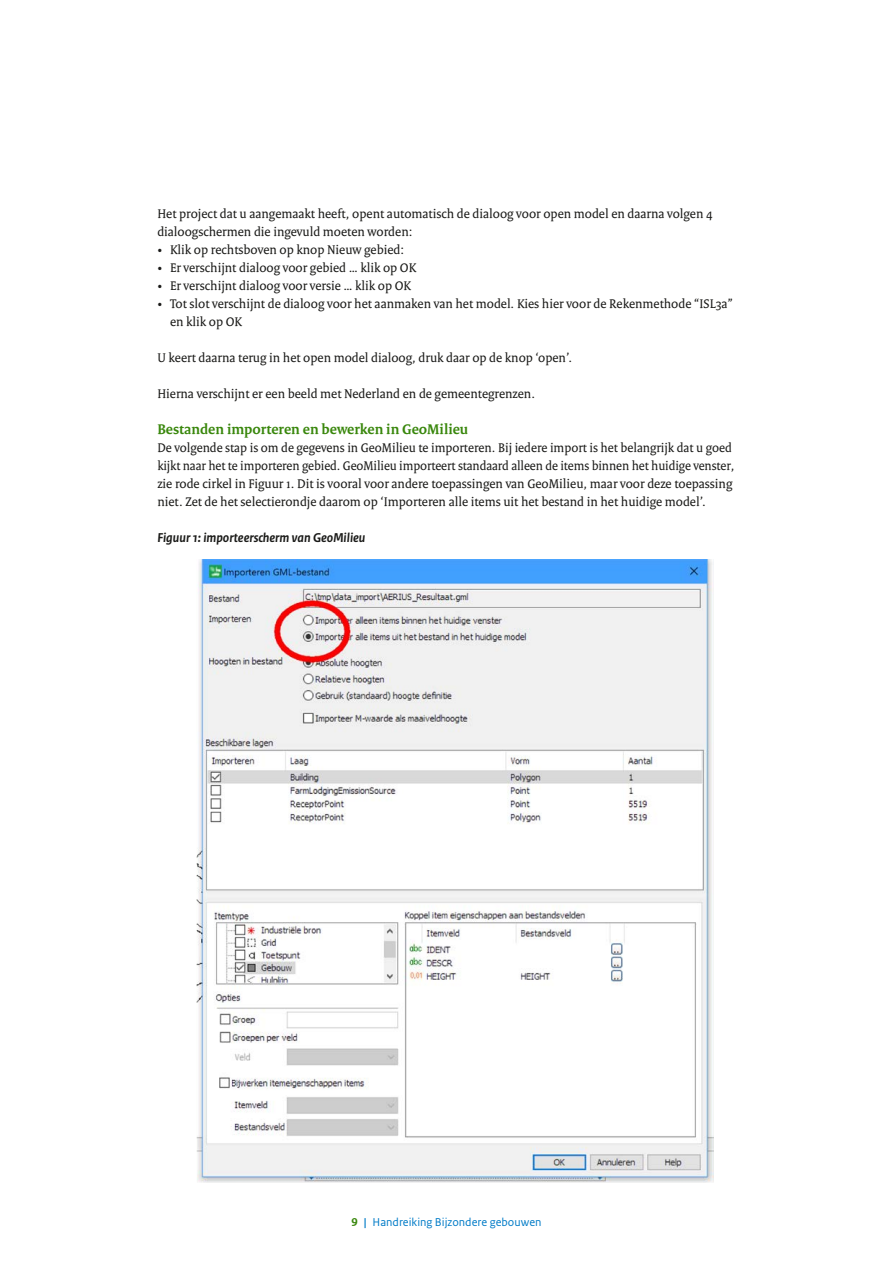
<style>
.page{position:relative;width:893px;height:1263px;background:#fff}
.page>*{position:absolute;margin:0;border:0;box-sizing:border-box;transform-origin:0 0}
.H4_Alineakop_Serif{font:700 15px "Rijksoverheid Serif";color:#39870c}
.P_Broodtekst_Serif{font:13.5px/18px "Rijksoverheid Serif";color:#1a1a18}
.P_Kop_figuren_tabellen{font:italic 700 13.5px "Rijksoverheid Sans Text";color:#1a1a18}
.t1{font:12px "Rijksoverheid Sans Text";color:#007bc7}
.s1{font-weight:700;color:#39870c}
.s2{font-weight:700}
</style>
<div class="page">
<img style="left:196px;top:560px;width:518px;height:623px">
<p class="P_Broodtekst_Serif" style="left:157px;top:204px;width:557px">Het project dat u aangemaakt heeft, opent automatisch de dialoog voor open model en daarna volgen 4 dialoogschermen die ingevuld moeten worden:</p>
<p class="P_Broodtekst_Serif" style="left:157px;top:240px;width:248px">• Klik op rechtsboven op knop Nieuw gebied:</p>
<p class="P_Broodtekst_Serif" style="left:157px;top:258px;width:260px">• Er verschijnt dialoog voor gebied … klik op OK</p>
<p class="P_Broodtekst_Serif" style="left:157px;top:276px;width:255px">• Er verschijnt dialoog voor versie … klik op OK</p>
<p class="P_Broodtekst_Serif" style="left:170px;top:294px;width:564px;text-indent:-13px">• Tot slot verschijnt de dialoog voor het aanmaken van het model. Kies hier voor de Rekenmethode “ISL3a” en klik op OK</p>
<p class="P_Broodtekst_Serif" style="left:157px;top:348px;width:416px">U keert daarna terug in het open model dialoog, druk daar op de knop ‘open’.</p>
<p class="P_Broodtekst_Serif" style="left:157px;top:384px;width:379px">Hierna verschijnt er een beeld met Nederland en de gemeentegrenzen.</p>
<h4 class="H4_Alineakop_Serif" style="left:157px;top:420px;width:312px">Bestanden importeren en bewerken in GeoMilieu</h4>
<p class="P_Broodtekst_Serif" style="left:157px;top:438px;width:579px">De volgende stap is om de gegevens in GeoMilieu te importeren. Bij iedere import is het belangrijk dat u goed kijkt naar het te importeren gebied. GeoMilieu importeert standaard alleen de items binnen het huidige venster, zie rode cirkel in Figuur 1. Dit is vooral voor andere toepassingen van GeoMilieu, maar voor deze toepassing niet. Zet de het selectierondje daarom op ‘Importeren alle items uit het bestand in het huidige model’.</p>
<p class="P_Kop_figuren_tabellen" style="left:157px;top:530px;width:210px">Figuur 1: importeerscherm van GeoMilieu</p>
<p class="t1" style="left:351px;top:1215px;width:192px"><span class="s1">9</span> <span class="s2">|</span> Handreiking Bijzondere gebouwen</p>
</div>
